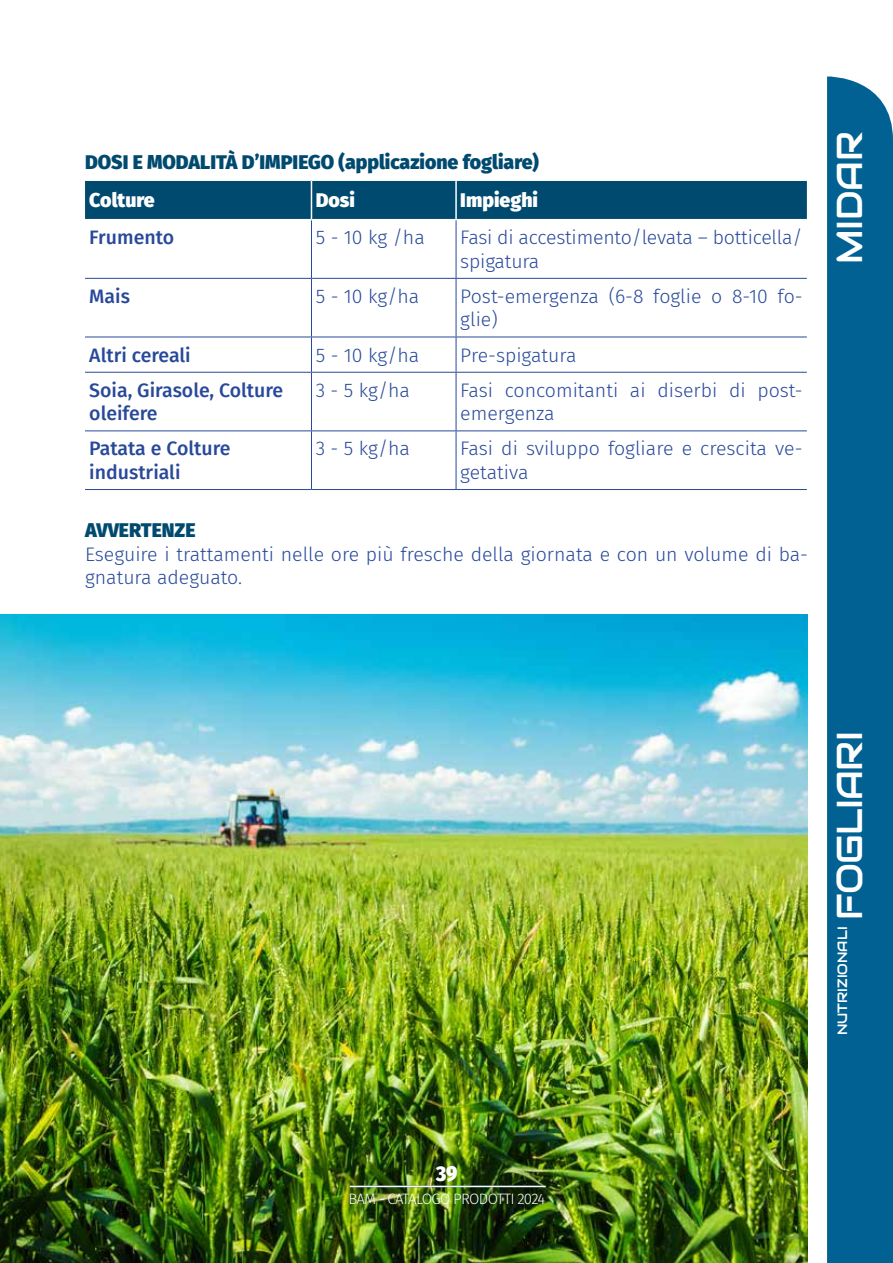
<style>
.page{position:relative;width:893px;height:1263px;background:#fff}
.page>*{position:absolute;margin:0;border:0;box-sizing:border-box;transform-origin:0 0}
.t1{font:36px "Audiowide";letter-spacing:-.02em;color:#fff}
.t2{font:900 21px "Fira Sans Condensed";color:#fff}
.t3{font:300 19.5px/23.4px "Fira Sans";color:#28499a}
.t4{font:500 19.5px/23.4px "Fira Sans";color:#28499a}
.t5{font:900 19.5px "Fira Sans";color:#004a6f}
.t6{font:900 19.5px "Fira Sans";color:#fff}
.t7{font:300 15px "Fira Sans";letter-spacing:-.045em;color:#fff}
.t8{font:13.5px "Audiowide";color:#fff}
</style>
<div class="page">
<div style="left:827px;top:77px;width:66px;height:1186px;background:#006192"></div>
<img style="left:0;top:614px;width:808px;height:649px">
<div style="left:85px;top:181px;width:722px;height:38px;background:#004a6f"></div>
<hr style="left:311px;top:181px;width:1px;height:38px;background:#fff">
<hr style="left:455px;top:181px;width:2px;height:38px;background:#fff">
<hr style="left:85px;top:278px;width:226px;height:1px;background:#28499a">
<hr style="left:311px;top:278px;width:145px;height:1px;background:#28499a">
<hr style="left:456px;top:278px;width:351px;height:1px;background:#28499a">
<hr style="left:85px;top:337px;width:226px;height:1px;background:#28499a">
<hr style="left:311px;top:337px;width:145px;height:1px;background:#28499a">
<hr style="left:456px;top:337px;width:351px;height:1px;background:#28499a">
<hr style="left:85px;top:372px;width:226px;height:1px;background:#28499a">
<hr style="left:311px;top:372px;width:145px;height:1px;background:#28499a">
<hr style="left:456px;top:372px;width:351px;height:1px;background:#28499a">
<hr style="left:85px;top:430px;width:226px;height:1px;background:#28499a">
<hr style="left:311px;top:430px;width:145px;height:1px;background:#28499a">
<hr style="left:456px;top:430px;width:351px;height:1px;background:#28499a">
<hr style="left:85px;top:489px;width:226px;height:1px;background:#28499a">
<hr style="left:311px;top:489px;width:145px;height:1px;background:#28499a">
<hr style="left:456px;top:489px;width:351px;height:1px;background:#28499a">
<hr style="left:311px;top:220px;width:1px;height:58px;background:#28499a">
<hr style="left:456px;top:220px;width:1px;height:58px;background:#28499a">
<hr style="left:311px;top:279px;width:1px;height:58px;background:#28499a">
<hr style="left:456px;top:279px;width:1px;height:58px;background:#28499a">
<hr style="left:311px;top:337px;width:1px;height:35px;background:#28499a">
<hr style="left:456px;top:337px;width:1px;height:35px;background:#28499a">
<hr style="left:311px;top:373px;width:1px;height:57px;background:#28499a">
<hr style="left:456px;top:373px;width:1px;height:57px;background:#28499a">
<hr style="left:311px;top:431px;width:1px;height:58px;background:#28499a">
<hr style="left:456px;top:431px;width:1px;height:58px;background:#28499a">
<hr style="left:350px;top:1186px;width:195px;height:1px;background:#fff">
<p class="t5" style="left:85px;top:145px;width:455px">DOSI E MODALITÀ D’IMPIEGO (applicazione fogliare)</p>
<p class="t6" style="left:89px;top:183px;width:67px">Colture</p>
<p class="t6" style="left:316px;top:183px;width:41px">Dosi</p>
<p class="t6" style="left:460px;top:183px;width:79px">Impieghi</p>
<p class="t4" style="left:89px;top:225px;width:86px">Frumento</p>
<p class="t3" style="left:316px;top:226px;width:111px">5 - 10 kg /ha</p>
<p class="t3" style="left:460px;top:226px;width:344px">Fasi di accestimento/levata – botticella/ spigatura</p>
<p class="t4" style="left:89px;top:283px;width:42px">Mais</p>
<p class="t3" style="left:316px;top:284px;width:105px">5 - 10 kg/ha</p>
<p class="t3" style="left:460px;top:284px;width:344px">Post-emergenza (6-8 foglie o 8-10 fo&shy;glie)</p>
<p class="t4" style="left:89px;top:342px;width:103px">Altri cereali</p>
<p class="t3" style="left:316px;top:343px;width:105px">5 - 10 kg/ha</p>
<p class="t3" style="left:460px;top:343px;width:118px">Pre-spigatura</p>
<p class="t4" style="left:89px;top:377px;width:195px">Soia, Girasole, Colture oleifere</p>
<p class="t3" style="left:316px;top:378px;width:96px">3 - 5 kg/ha</p>
<p class="t3" style="left:460px;top:378px;width:344px">Fasi concomitanti ai diserbi di post&shy;emergenza</p>
<p class="t4" style="left:89px;top:436px;width:143px">Patata e Colture industriali</p>
<p class="t3" style="left:316px;top:437px;width:96px">3 - 5 kg/ha</p>
<p class="t3" style="left:460px;top:437px;width:344px">Fasi di sviluppo fogliare e crescita ve&shy;getativa</p>
<p class="t5" style="left:85px;top:513px;width:112px">AVVERTENZE</p>
<p class="t3" style="left:85px;top:542px;width:724px">Eseguire i trattamenti nelle ore più fresche della giornata e con un volume di ba&shy;gnatura adeguato.</p>
<h1 class="t1" style="left:826px;top:264px;width:134px;rotate:-90deg">MIDAR</h1>
<p class="t2" style="left:436px;top:1155px;width:23px">39</p>
<p class="t7" style="left:348px;top:1188px;width:198px">BAM - CATALOGO PRODOTTI 2024</p>
<h1 class="t1" style="left:826px;top:920px;width:190px;rotate:-90deg">FOGLIARI</h1>
<p class="t8" style="left:834px;top:1035px;width:110px;rotate:-90deg">NUTRIZIONALI</p>
</div>
